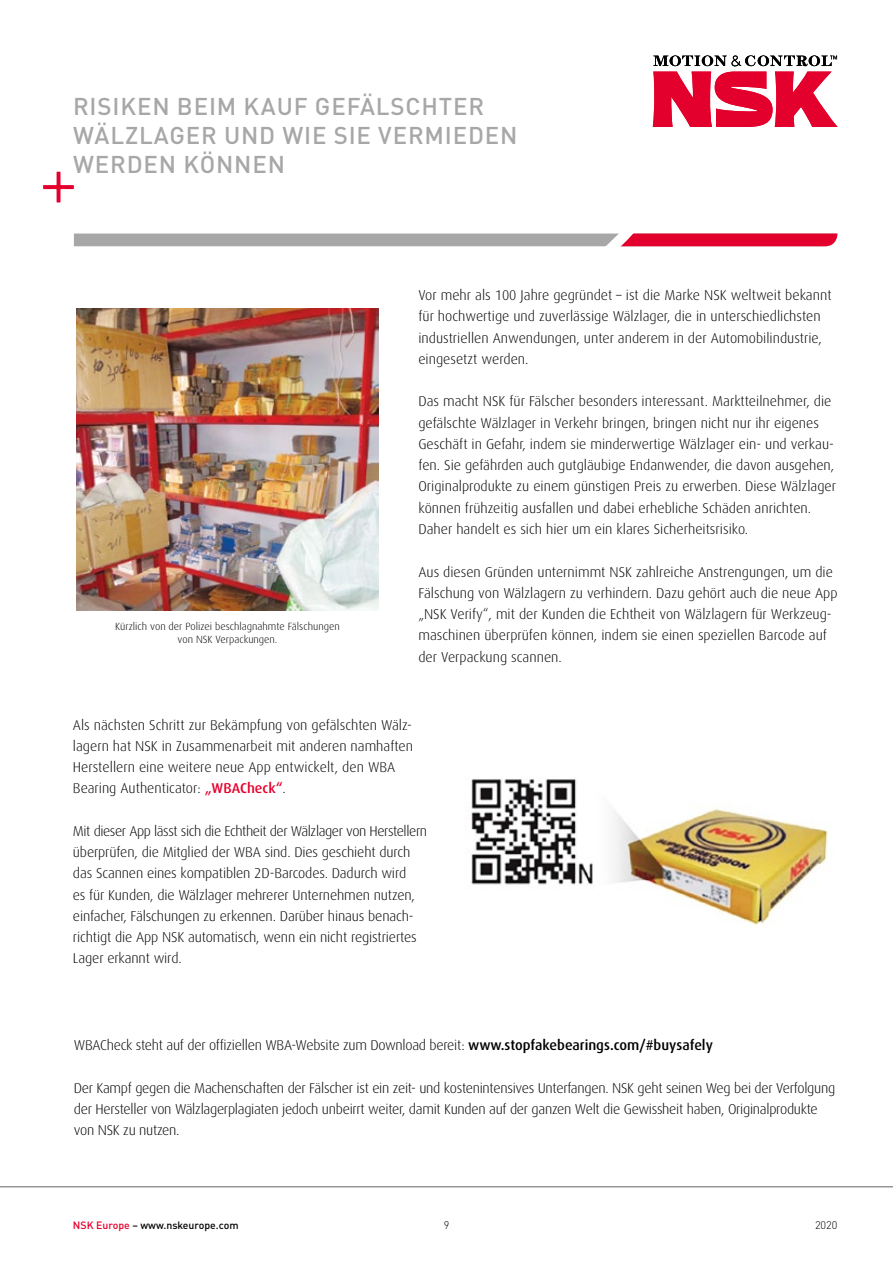
<style>
.page{position:relative;width:893px;height:1263px;background:#fff}
.page>*{position:absolute;margin:0;border:0;box-sizing:border-box;transform-origin:0 0}
.t1{font:500 24px/28.8px "DIN Pro";letter-spacing:.035em;color:#a7a7a8}
.t2{font:300 14.25px/21.3px "Dax Pro";color:#000}
.t3{font:300 14.25px/21.3px "Dax Pro";letter-spacing:-.02em;color:#000}
.t4{font:300 10.95px "DIN Pro";color:#000}
.t5{font:300 10.5px/12.6px "Dax Pro";color:#000;text-align:center}
.t6{font:500 10.5px "DIN Pro";color:#000}
.s1{font-weight:500;color:#e4002c}
.s2{font-weight:500}
.s3{color:#e4002c}
</style>
<div class="page">
<hr style="left:0;top:1186px;width:893px;height:1px;background:#636362">
<svg style="left:43px;top:55px;width:794px;height:192px"></svg>
<img style="left:77px;top:308px;width:301px;height:302px">
<img style="left:471px;top:779px;width:357px;height:146px">
<h1 class="t1" style="left:73px;top:90px;width:446px">RISIKEN BEIM KAUF GEFÄLSCHTER<br>WÄLZLAGER UND WIE SIE VERMIEDEN<br>WERDEN KÖNNEN</h1>
<p class="t5" style="left:115px;top:620px;width:226px">Kürzlich von der Polizei beschlagnahmte Fälschungen von NSK Verpackungen.</p>
<p class="t2" style="left:418px;top:284px;width:415px">Vor mehr als 100 Jahre gegründet – ist die Marke NSK weltweit bekannt für hochwertige und zuverlässige Wälzlager, die in unterschiedlichsten industriellen Anwendungen, unter anderem in der Automobilindustrie, eingesetzt werden.</p>
<p class="t2" style="left:418px;top:390px;width:419px">Das macht NSK für Fälscher besonders interessant. Marktteilnehmer, die gefälschte Wälzlager in Verkehr bringen, bringen nicht nur ihr eigenes Geschäft in Gefahr, indem sie minderwertige Wälzlager ein- und verkau&shy;fen. Sie gefährden auch gutgläubige Endanwender, die davon ausgehen, Originalprodukte zu einem günstigen Preis zu erwerben. Diese Wälzlager können frühzeitig ausfallen und dabei erhebliche Schäden anrichten.<br>Daher handelt es sich hier um ein klares Sicherheitsrisiko.</p>
<p class="t2" style="left:418px;top:561px;width:421px">Aus diesen Gründen unternimmt NSK zahlreiche Anstrengungen, um die Fälschung von Wälzlagern zu verhindern. Dazu gehört auch die neue App „NSK Verify“, mit der Kunden die Echtheit von Wälzlagern für Werkzeug&shy;maschinen überprüfen können, indem sie einen speziellen Barcode auf der Verpackung scannen.</p>
<p class="t2" style="left:73px;top:714px;width:342px">Als nächsten Schritt zur Bekämpfung von gefälschten Wälz&shy;lagern hat NSK in Zusammenarbeit mit anderen namhaften Herstellern eine weitere neue App entwickelt, den WBA Bearing Authenticator: <span class="s1">„WBACheck“</span>.</p>
<p class="t2" style="left:73px;top:820px;width:356px">Mit dieser App lässt sich die Echtheit der Wälzlager von Herstellern überprüfen, die Mitglied der WBA sind. Dies geschieht durch das Scannen eines kompatiblen 2D-Barcodes. Dadurch wird<br>es für Kunden, die Wälzlager mehrerer Unternehmen nutzen, einfacher, Fälschungen zu erkennen. Darüber hinaus benach&shy;richtigt die App NSK automatisch, wenn ein nicht registriertes Lager erkannt wird.</p>
<p class="t3" style="left:74px;top:1034px;width:640px">WBACheck steht auf der offiziellen WBA-Website zum Download bereit: <span class="s2">www.stopfakebearings.com/#buysafely</span></p>
<p class="t3" style="left:74px;top:1077px;width:763px">Der Kampf gegen die Machenschaften der Fälscher ist ein zeit- und kostenintensives Unterfangen. NSK geht seinen Weg bei der Verfolgung der Hersteller von Wälzlagerplagiaten jedoch unbeirrt weiter, damit Kunden auf der ganzen Welt die Gewissheit haben, Originalprodukte von NSK zu nutzen.</p>
<p class="t6" style="left:73px;top:1217px;width:167px"><span class="s3">NSK Europe</span> – www.nskeurope.com</p>
<p class="t4" style="left:444px;top:1216px;width:7px">9</p>
<p class="t4" style="left:815px;top:1216px;width:24px">2020</p>
</div>
